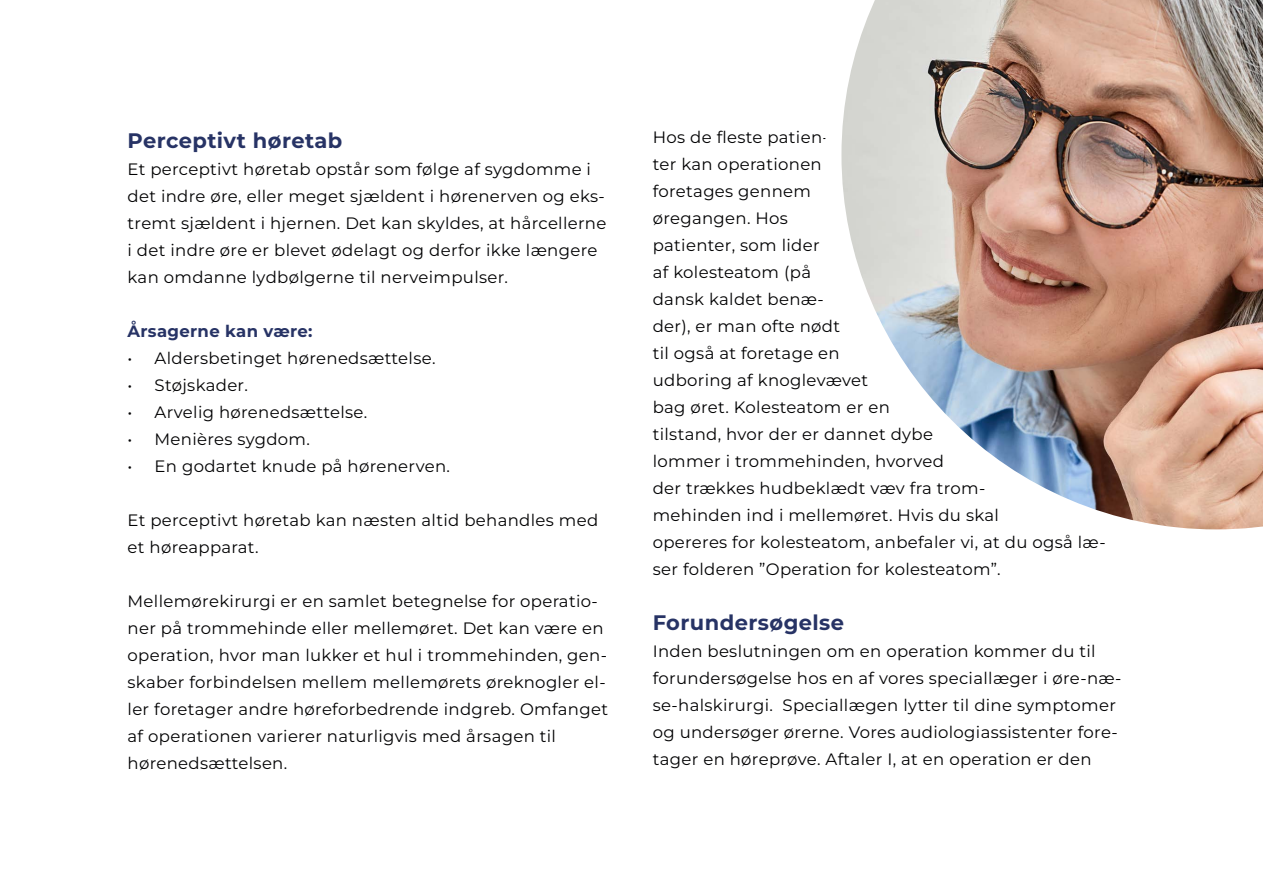
<style>
.page{position:relative;width:1263px;height:893px;background:#fff}
.page>*{position:absolute;margin:0;border:0;box-sizing:border-box;transform-origin:0 0}
.t1{font:700 21px "Montserrat";letter-spacing:.02em;color:#273365}
.t2{font:16.5px/27px "Montserrat";letter-spacing:.02em;color:#020203}
.t3{font:700 16.5px "Montserrat";letter-spacing:.02em;color:#273365}
</style>
<div class="page">
<img style="left:841px;top:0;width:422px;height:530px">
<p class="t1" style="left:128px;top:125px;width:216px">Perceptivt høretab</p>
<p class="t2" style="left:128px;top:155px;width:480px">Et perceptivt høretab opstår som følge af sygdomme i det indre øre, eller meget sjældent i hørenerven og eks&shy;tremt sjældent i hjernen. Det kan skyldes, at hårcellerne i det indre øre er blevet ødelagt og derfor ikke længere kan omdanne lydbølgerne til nerveimpulser.</p>
<p class="t3" style="left:128px;top:319px;width:186px">Årsagerne kan være:</p>
<p class="t2" style="left:128px;top:344px;width:309px">• Aldersbetinget hørenedsættelse.</p>
<p class="t2" style="left:128px;top:371px;width:122px">• Støjskader.</p>
<p class="t2" style="left:128px;top:398px;width:241px">• Arvelig hørenedsættelse.</p>
<p class="t2" style="left:128px;top:425px;width:184px">• Menières sygdom.</p>
<p class="t2" style="left:128px;top:452px;width:324px">• En godartet knude på hørenerven.</p>
<p class="t2" style="left:128px;top:506px;width:472px">Et perceptivt høretab kan næsten altid behandles med et høreapparat.</p>
<p class="t2" style="left:128px;top:587px;width:482px">Mellemørekirurgi er en samlet betegnelse for operatio&shy;ner på trommehinde eller mellemøret. Det kan være en operation, hvor man lukker et hul i trommehinden, gen&shy;skaber forbindelsen mellem mellemørets øreknogler el&shy;ler foretager andre høreforbedrende indgreb. Omfanget af operationen varierer naturligvis med årsagen til hørenedsættelsen.</p>
<p class="t2" style="left:653px;top:124px;width:454px">Hos de fleste patien-<br>ter kan operationen<br>foretages gennem<br>øregangen. Hos<br>patienter, som lider<br>af kolesteatom (på<br>dansk kaldet benæ-<br>der), er man ofte nødt<br>til også at foretage en<br>udboring af knoglevævet<br>bag øret. Kolesteatom er en<br>tilstand, hvor der er dannet dybe<br>lommer i trommehinden, hvorved<br>der trækkes hudbeklædt væv fra trom-<br>mehinden ind i mellemøret. Hvis du skal<br>opereres for kolesteatom, anbefaler vi, at du også læ&shy;ser folderen ”Operation for kolesteatom”.</p>
<p class="t1" style="left:653px;top:607px;width:193px">Forundersøgelse</p>
<p class="t2" style="left:653px;top:637px;width:470px">Inden beslutningen om en operation kommer du til forundersøgelse hos en af vores speciallæger i øre-næ&shy;se-halskirurgi. Speciallægen lytter til dine symptomer og undersøger ørerne. Vores audiologiassistenter fore&shy;tager en høreprøve. Aftaler I, at en operation er den</p>
</div>
